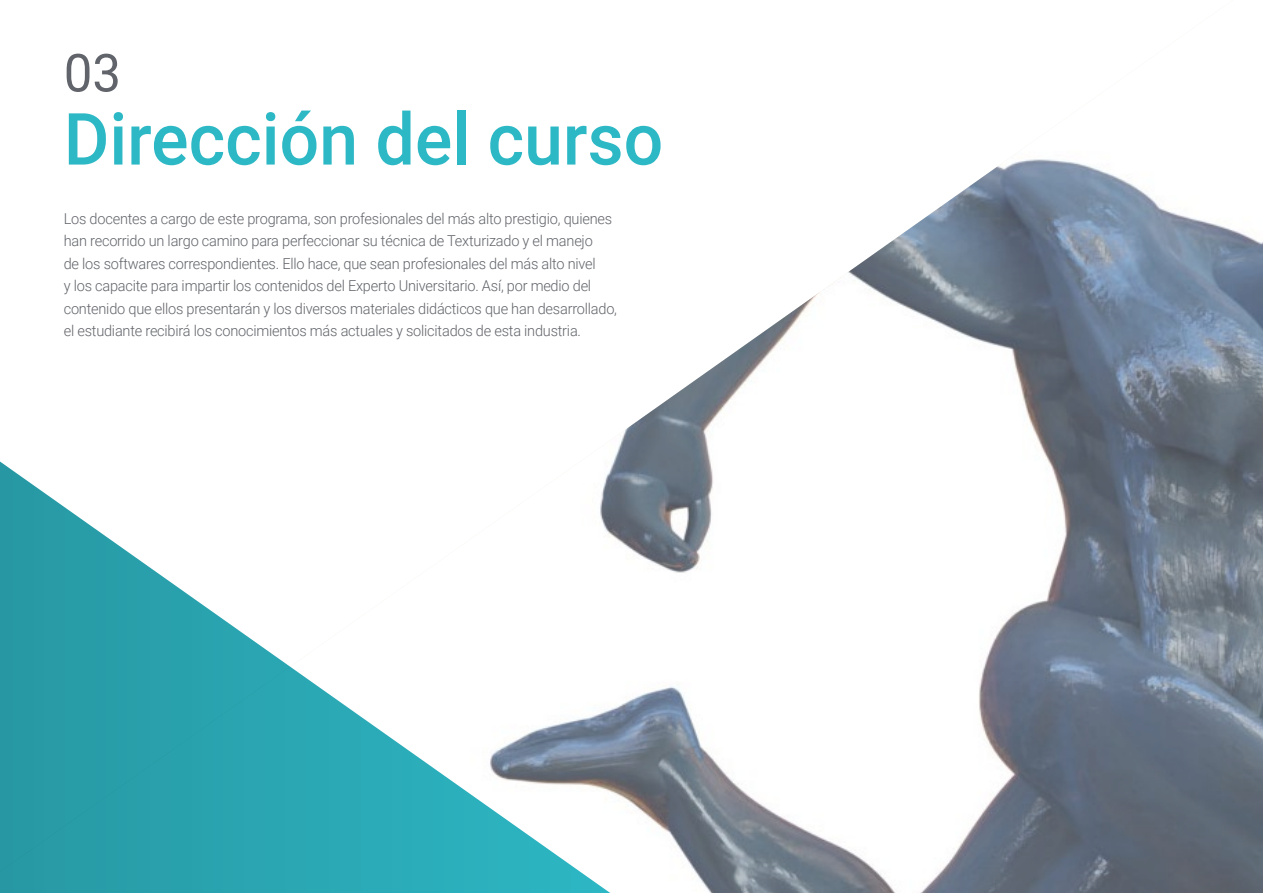
<style>
.page{position:relative;width:1263px;height:893px;background:#fff}
.page>*{position:absolute;margin:0;border:0;box-sizing:border-box;transform-origin:0 0}
.t1{font:500 72px "Roboto";color:#2db8c5}
.t2{font:52.5px "Roboto";color:#61646a}
.t3{font:300 15px/22.5px "Roboto";letter-spacing:-.015em;color:#61646a}
</style>
<div class="page">
<img style="left:619px;top:154px;width:644px;height:739px">
<svg style="left:0;top:446px;width:640px;height:447px"></svg>
<h2 class="t2" style="left:64px;top:36px;width:59px">03</h2>
<h1 class="t1" style="left:64px;top:89px;width:601px">Dirección del curso</h1>
<p class="t3" style="left:64px;top:207px;width:555px">Los docentes a cargo de este programa, son profesionales del más alto prestigio, quienes han recorrido un largo camino para perfeccionar su técnica de Texturizado y el manejo<br>de los softwares correspondientes. Ello hace, que sean profesionales del más alto nivel<br>y los capacite para impartir los contenidos del Experto Universitario. Así, por medio del contenido que ellos presentarán y los diversos materiales didácticos que han desarrollado, el estudiante recibirá los conocimientos más actuales y solicitados de esta industria.</p>
</div>
